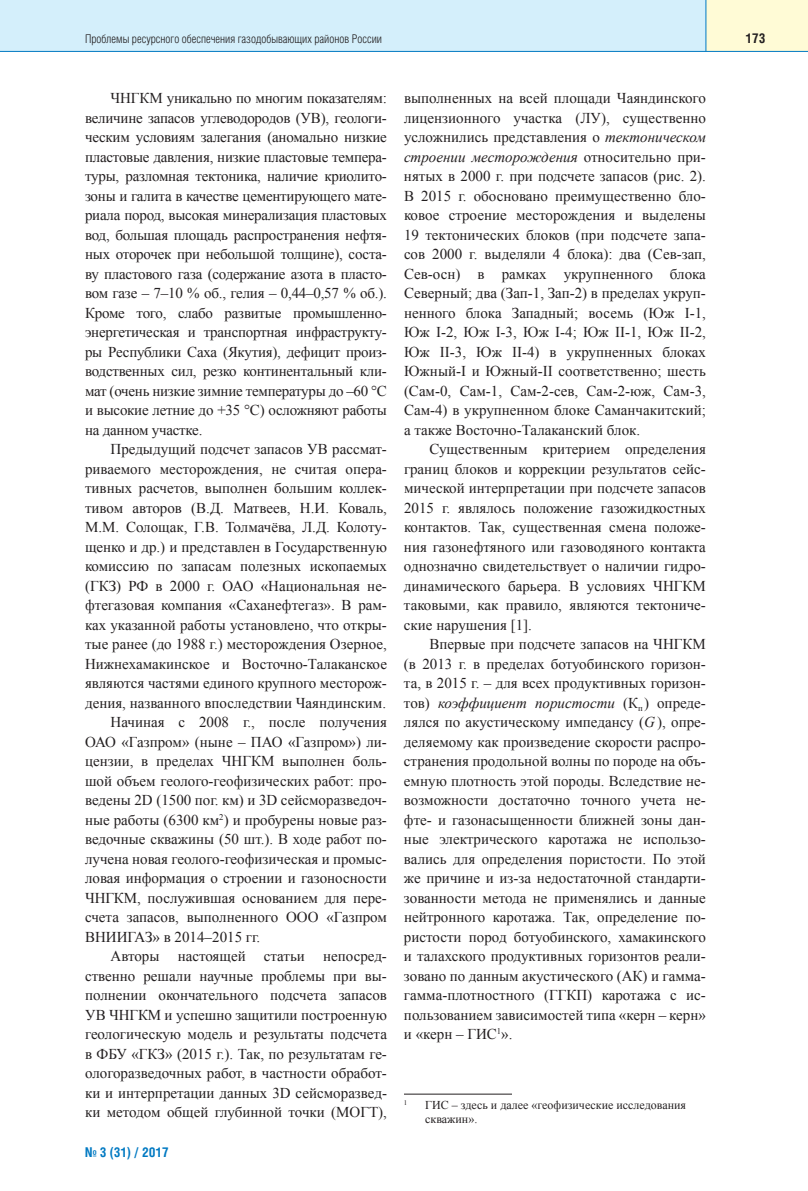
<style>
.page{position:relative;width:808px;height:1191px;background:#fff}
.page>*{position:absolute;margin:0;border:0;box-sizing:border-box;transform-origin:0 0}
.t1{font:15px/19.5px "Times New Roman";color:#231f20;text-align:justify}
.t2{font:700 13.5px "Helios Cond";color:#0079c2}
.t3{font:700 13.5px "Helios Cond";color:#231f20}
.t4{font:300 12px "Helios Cond";color:#231f20}
.t5{font:12px/14.4px "Times New Roman";color:#231f20}
.t6{font:6.9px "Times New Roman";color:#231f20}
.s1{font-style:italic}
</style>
<div class="page">
<div style="left:0;top:0;width:706px;height:51px;background:#d4effb"></div>
<div style="left:706px;top:0;width:102px;height:51px;background:#fffbd6"></div>
<hr style="left:0;top:51px;width:808px;height:1px;background:#0079c2">
<hr style="left:705px;top:0;width:1px;height:51px;background:#0079c2">
<hr style="left:404px;top:1093px;width:108px;height:1px;background:#231f20">
<p class="t4" style="left:85px;top:34px;width:298px">Проблемы ресурсного обеспечения газодобывающих районов России</p>
<p class="t3" style="left:746px;top:33px;width:21px">173</p>
<p class="t1" style="left:85px;top:88px;width:303px;text-indent:26px">ЧНГКМ уникально по многим показателям: величине запасов углеводородов (УВ), геологи&shy;ческим условиям залегания (аномально низкие пластовые давления, низкие пластовые темпера&shy;туры, разломная тектоника, наличие криолито&shy;зоны и галита в качестве цементирующего мате&shy;риала пород, высокая минерализация пластовых вод, большая площадь распространения нефтя&shy;ных оторочек при небольшой толщине), соста&shy;ву пластового газа (содержание азота в пласто&shy;вом газе – 7–10 % об., гелия – 0,44–0,57 % об.).<br>Кроме того, слабо развитые промышленно&shy;энергетическая и транспортная инфраструкту&shy;ры Республики Саха (Якутия), дефицит произ&shy;водственных сил, резко континентальный кли&shy;мат (очень низкие зимние температуры до –60 °С и высокие летние до +35 °С) осложняют работы на данном участке.</p>
<p class="t1" style="left:111px;top:439px;width:278px">Предыдущий подсчет запасов УВ рассмат-</p>
<p class="t1" style="left:85px;top:459px;width:303px">риваемого месторождения, не считая опера-</p>
<p class="t1" style="left:85px;top:478px;width:303px">тивных расчетов, выполнен большим коллек-</p>
<p class="t1" style="left:85px;top:498px;width:303px">тивом авторов (В.Д. Матвеев, Н.И. Коваль,</p>
<p class="t1" style="left:85px;top:517px;width:303px">М.М. Солощак, Г.В. Толмачёва, Л.Д. Колоту-</p>
<p class="t1" style="left:85px;top:537px;width:303px">щенко и др.) и представлен в Государственную</p>
<p class="t1" style="left:85px;top:556px;width:303px">комиссию по запасам полезных ископаемых</p>
<p class="t1" style="left:85px;top:576px;width:303px">(ГКЗ) РФ в 2000 г. ОАО «Национальная не-</p>
<p class="t1" style="left:85px;top:595px;width:303px">фтегазовая компания «Саханефтегаз». В рам-</p>
<p class="t1" style="left:85px;top:615px;width:303px">ках указанной работы установлено, что откры-</p>
<p class="t1" style="left:85px;top:634px;width:303px">тые ранее (до 1988 г.) месторождения Озерное,</p>
<p class="t1" style="left:85px;top:654px;width:303px">Нижнехамакинское и Восточно-Талаканское</p>
<p class="t1" style="left:85px;top:673px;width:303px">являются частями единого крупного месторож-</p>
<p class="t1" style="left:85px;top:693px;width:303px">дения, названного впоследствии Чаяндинским.</p>
<p class="t1" style="left:111px;top:712px;width:278px">Начиная с 2008 г., после получения</p>
<p class="t1" style="left:85px;top:732px;width:303px">ОАО «Газпром» (ныне – ПАО «Газпром») ли-</p>
<p class="t1" style="left:85px;top:751px;width:303px">цензии, в пределах ЧНГКМ выполнен боль-</p>
<p class="t1" style="left:85px;top:771px;width:303px">шой объем геолого-геофизических работ: про-</p>
<p class="t1" style="left:85px;top:790px;width:303px">ведены 2D (1500 пог. км) и 3D сейсморазведоч-</p>
<p class="t1" style="left:85px;top:810px;width:303px">ные работы (6300 км<sup>2</sup>) и пробурены новые раз-</p>
<p class="t1" style="left:85px;top:829px;width:303px">ведочные скважины (50 шт.). В ходе работ по-</p>
<p class="t1" style="left:85px;top:849px;width:303px">лучена новая геолого-геофизическая и промыс-</p>
<p class="t1" style="left:85px;top:868px;width:303px">ловая информация о строении и газоносности</p>
<p class="t1" style="left:85px;top:888px;width:303px">ЧНГКМ, послужившая основанием для пере-</p>
<p class="t1" style="left:85px;top:907px;width:303px">счета запасов, выполненного ООО «Газпром</p>
<p class="t1" style="left:85px;top:927px;width:177px">ВНИИГАЗ» в 2014–2015 гг.</p>
<p class="t1" style="left:111px;top:946px;width:278px">Авторы настоящей статьи непосред-</p>
<p class="t1" style="left:85px;top:966px;width:303px">ственно решали научные проблемы при вы-</p>
<p class="t1" style="left:85px;top:985px;width:303px">полнении окончательного подсчета запасов</p>
<p class="t1" style="left:85px;top:1005px;width:303px">УВ ЧНГКМ и успешно защитили построенную</p>
<p class="t1" style="left:85px;top:1024px;width:303px">геологическую модель и результаты подсчета</p>
<p class="t1" style="left:85px;top:1044px;width:303px">в ФБУ «ГКЗ» (2015 г.). Так, по результатам ге-</p>
<p class="t1" style="left:85px;top:1063px;width:303px">ологоразведочных работ, в частности обработ-</p>
<p class="t1" style="left:85px;top:1083px;width:303px">ки и интерпретации данных 3D сейсморазвед-</p>
<p class="t1" style="left:85px;top:1102px;width:303px">ки методом общей глубинной точки (МОГТ),</p>
<p class="t2" style="left:85px;top:1147px;width:85px">№ 3 (31) / 2017</p>
<p class="t1" style="left:404px;top:88px;width:303px">выполненных на всей площади Чаяндинского лицензионного участка (ЛУ), существенно усложнились представления о <span class="s1">тектоническом строении месторождения</span> относительно при&shy;нятых в 2000 г. при подсчете запасов (рис. 2).<br>В 2015 г. обосновано преимущественно бло&shy;ковое строение месторождения и выделены 19 тектонических блоков (при подсчете запа&shy;сов 2000 г. выделяли 4 блока): два (Сев-зап, Сев-осн) в рамках укрупненного блока Северный; два (Зап-1, Зап-2) в пределах укруп&shy;ненного блока Западный; восемь (Юж I-1, Юж I-2, Юж I-3, Юж I-4; Юж II-1, Юж II-2, Юж II-3, Юж II-4) в укрупненных блоках Южный-I и Южный-II соответственно; шесть (Сам-0, Сам-1, Сам-2-сев, Сам-2-юж, Сам-3, Сам-4) в укрупненном блоке Саманчакитский; а также Восточно-Талаканский блок.</p>
<p class="t1" style="left:404px;top:439px;width:303px;text-indent:26px">Существенным критерием определения границ блоков и коррекции результатов сейс&shy;мической интерпретации при подсчете запасов 2015 г. являлось положение газожидкостных контактов. Так, существенная смена положе&shy;ния газонефтяного или газоводяного контакта однозначно свидетельствует о наличии гидро&shy;динамического барьера. В условиях ЧНГКМ таковыми, как правило, являются тектониче&shy;ские нарушения [1].</p>
<p class="t1" style="left:404px;top:634px;width:303px;text-indent:26px">Впервые при подсчете запасов на ЧНГКМ (в 2013 г. в пределах ботуобинского горизон&shy;та, в 2015 г. – для всех продуктивных горизон&shy;тов) <span class="s1">коэффициент пористости</span> (К<sub>п</sub> ) опреде&shy;лялся по акустическому импедансу (<span class="s1">G</span> ), опре&shy;деляемому как произведение скорости распро&shy;странения продольной волны по породе на объ&shy;емную плотность этой породы. Вследствие не&shy;возможности достаточно точного учета не&shy;фте- и газонасыщенности ближней зоны дан&shy;ные электрического каротажа не использо&shy;вались для определения пористости. По этой же причине и из-за недостаточной стандарти&shy;зованности метода не применялись и данные нейтронного каротажа. Так, определение по&shy;ристости пород ботуобинского, хамакинского и талахского продуктивных горизонтов реали&shy;зовано по данным акустического (АК) и гамма&shy;гамма-плотностного (ГГКП) каротажа с ис&shy;пользованием зависимостей типа «керн – керн» и «керн – ГИС<sup>1</sup>».</p>
<p class="t6" style="left:404px;top:1098px;width:5px">1</p>
<p class="t5" style="left:425px;top:1097px;width:262px">ГИС – здесь и далее «геофизические исследования скважин».</p>
</div>
